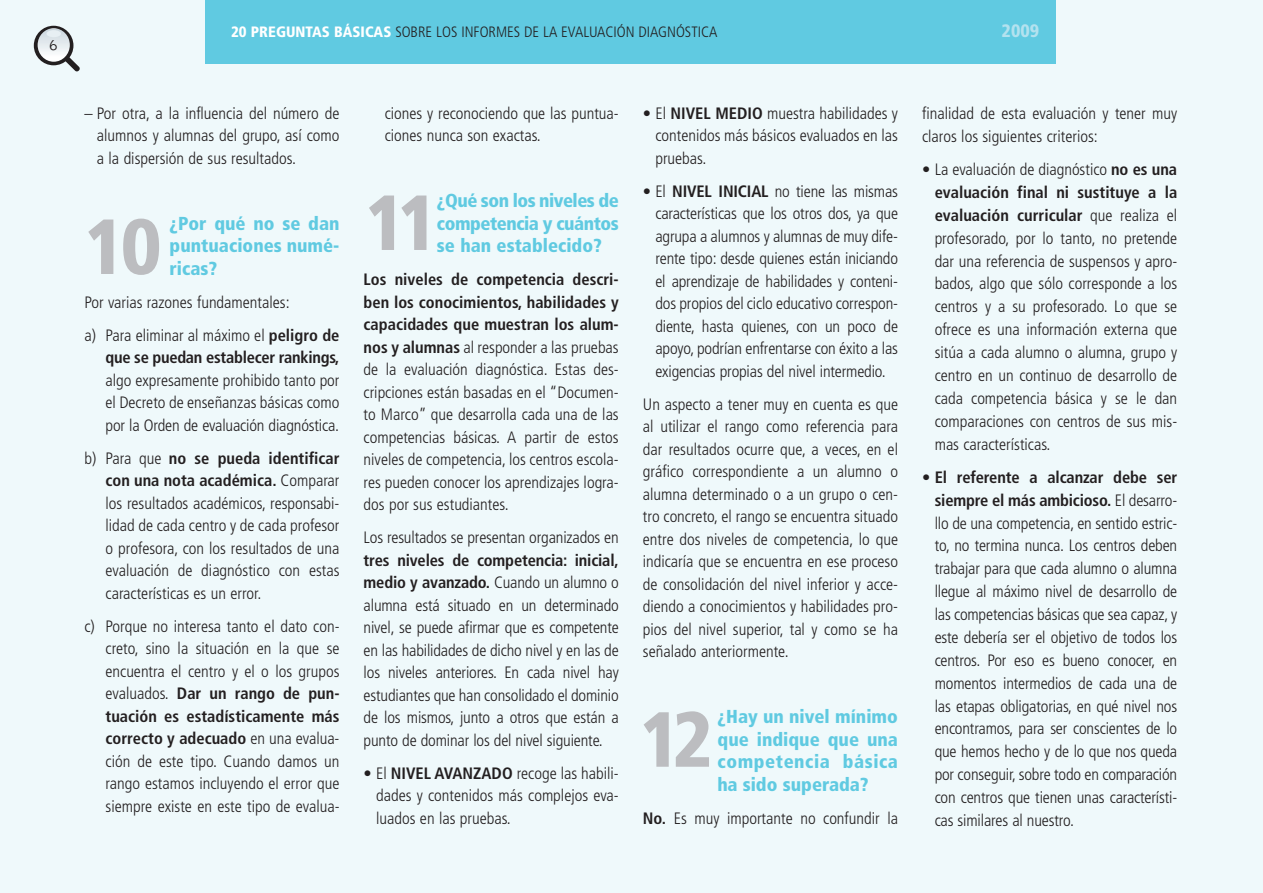
<style>
.page{position:relative;width:1263px;height:893px;background:#fff}
.page>*{position:absolute;margin:0;border:0;box-sizing:border-box;transform-origin:0 0}
.t1{font:900 condensed 78px "Frutiger";color:#bcbdc0}
.t2{font:900 condensed 18.75px/22.5px "Frutiger";color:#60cae1;text-align:justify}
.t3{font:900 condensed 18px "Frutiger";color:#b3e2ef}
.t4{font:300 condensed 16.5px/22.5px "Frutiger";color:#231f20;text-align:justify}
.t5{font:700 condensed 16.5px "Frutiger";letter-spacing:-.015em;color:#231f20}
.t6{font:300 15.75px "Bell Gothic";color:#231f20}
.t7{font:300 condensed 15px "Frutiger";color:#231f20}
.s1{font-weight:900;color:#fff}
.s2{font-weight:700}
</style>
<div class="page">
<div style="left:0;top:0;width:1262px;height:893px;background:#eff9fb"></div>
<div style="left:206px;top:0;width:850px;height:64px;background:#60cae1"></div>
<svg style="left:34px;top:26px;width:46px;height:46px"></svg>
<p class="t6" style="left:49px;top:39px;width:10px">6</p>
<p class="t7" style="left:231px;top:26px;width:488px"><span class="s1">20 PREGUNTAS BÁSICAS</span> SOBRE LOS INFORMES DE LA EVALUACIÓN DIAGNÓSTICA</p>
<p class="t3" style="left:1002px;top:24px;width:39px">2009</p>
<p class="t4" style="left:97px;top:103px;width:244px;text-indent:-13px">– Por otra, a la influencia del número de alumnos y alumnas del grupo, así como a la dispersión de sus resultados.</p>
<p class="t2" style="left:170px;top:214px;width:171px">¿Por qué no se dan puntuaciones numé&shy;ricas?</p>
<p class="t4" style="left:84px;top:287px;width:257px;line-height:33px">Por varias razones fundamentales:<br>a) Para eliminar al máximo el <span class="s2">peligro de</span></p>
<p class="t5" style="left:106px;top:351px;width:235px">que se puedan establecer rankings,</p>
<p class="t4" style="left:106px;top:370px;width:235px">algo expresamente prohibido tanto por el Decreto de enseñanzas básicas como por la Orden de evaluación diagnóstica.</p>
<p class="t4" style="left:106px;top:448px;width:235px;text-indent:-21px">b) Para que <span class="s2">no se pueda identificar con una nota académica.</span> Comparar los resultados académicos, responsabi&shy;lidad de cada centro y de cada profesor o profesora, con los resultados de una evaluación de diagnóstico con estas características es un error.</p>
<p class="t4" style="left:106px;top:616px;width:235px;text-indent:-21px">c) Porque no interesa tanto el dato con&shy;creto, sino la situación en la que se encuentra el centro y el o los grupos evaluados. <span class="s2">Dar un rango de pun&shy;tuación es estadísticamente más correcto y adecuado</span> en una evalua&shy;ción de este tipo. Cuando damos un rango estamos incluyendo el error que siempre existe en este tipo de evalua-</p>
<h1 class="t1" style="left:84px;top:215px;width:79px">10</h1>
<p class="t4" style="left:385px;top:103px;width:235px">ciones y reconociendo que las puntua&shy;ciones nunca son exactas.</p>
<p class="t2" style="left:437px;top:191px;width:183px">¿Qué son los niveles de competencia y cuántos se han establecido?</p>
<p class="t4" style="left:364px;top:270px;width:257px"><span class="s2">Los niveles de competencia descri&shy;ben los conocimientos, habilidades y capacidades que muestran los alum&shy;nos y alumnas</span> al responder a las pruebas de la evaluación diagnóstica. Estas des&shy;cripciones están basadas en el “Documen&shy;to Marco” que desarrolla cada una de las competencias básicas. A partir de estos niveles de competencia, los centros escola&shy;res pueden conocer los aprendizajes logra&shy;dos por sus estudiantes.</p>
<p class="t4" style="left:364px;top:528px;width:257px">Los resultados se presentan organizados en</p>
<p class="t4" style="left:364px;top:550px;width:257px"><span class="s2">tres niveles de competencia: inicial, medio y avanzado.</span> Cuando un alumno o alumna está situado en un determinado nivel, se puede afirmar que es competente en las habilidades de dicho nivel y en las de los niveles anteriores. En cada nivel hay estudiantes que han consolidado el dominio de los mismos, junto a otros que están a punto de dominar los del nivel siguiente.</p>
<p class="t4" style="left:376px;top:763px;width:244px;text-indent:-13px">• El <span class="s2">NIVEL AVANZADO</span> recoge las habili&shy;dades y contenidos más complejos eva&shy;luados en las pruebas.</p>
<h1 class="t1" style="left:365px;top:191px;width:74px">11</h1>
<p class="t4" style="left:655px;top:103px;width:244px;text-indent:-13px">• El <span class="s2">NIVEL MEDIO</span> muestra habilidades y contenidos más básicos evaluados en las pruebas.</p>
<p class="t4" style="left:655px;top:181px;width:244px;text-indent:-13px">• El <span class="s2">NIVEL INICIAL</span> no tiene las mismas características que los otros dos, ya que agrupa a alumnos y alumnas de muy dife&shy;rente tipo: desde quienes están iniciando el aprendizaje de habilidades y conteni&shy;dos propios del ciclo educativo correspon&shy;diente, hasta quienes, con un poco de apoyo, podrían enfrentarse con éxito a las exigencias propias del nivel intermedio.</p>
<p class="t4" style="left:643px;top:394px;width:257px">Un aspecto a tener muy en cuenta es que al utilizar el rango como referencia para dar resultados ocurre que, a veces, en el gráfico correspondiente a un alumno o alumna determinado o a un grupo o cen&shy;tro concreto, el rango se encuentra situado entre dos niveles de competencia, lo que indicaría que se encuentra en ese proceso de consolidación del nivel inferior y acce&shy;diendo a conocimientos y habilidades pro&shy;pios del nivel superior, tal y como se ha señalado anteriormente.</p>
<p class="t2" style="left:717px;top:707px;width:182px">¿Hay un nivel mínimo que indique que una competencia básica ha sido superada?</p>
<p class="t4" style="left:643px;top:808px;width:257px"><span class="s2">No.</span> Es muy importante no confundir la</p>
<h1 class="t1" style="left:640px;top:708px;width:74px">12</h1>
<p class="t4" style="left:922px;top:103px;width:257px">finalidad de esta evaluación y tener muy claros los siguientes criterios:</p>
<p class="t4" style="left:935px;top:159px;width:244px;text-indent:-13px">• La evaluación de diagnóstico <span class="s2">no es una evaluación final ni sustituye a la evaluación curricular</span> que realiza el profesorado, por lo tanto, no pretende dar una referencia de suspensos y apro&shy;bados, algo que sólo corresponde a los centros y a su profesorado. Lo que se ofrece es una información externa que sitúa a cada alumno o alumna, grupo y centro en un continuo de desarrollo de cada competencia básica y se le dan comparaciones con centros de sus mis&shy;mas características.</p>
<p class="t4" style="left:935px;top:467px;width:244px;text-indent:-13px">• <span class="s2">El referente a alcanzar debe ser siempre el más ambicioso.</span> El desarro&shy;llo de una competencia, en sentido estric&shy;to, no termina nunca. Los centros deben trabajar para que cada alumno o alumna llegue al máximo nivel de desarrollo de las competencias básicas que sea capaz, y este debería ser el objetivo de todos los centros. Por eso es bueno conocer, en momentos intermedios de cada una de las etapas obligatorias, en qué nivel nos encontramos, para ser conscientes de lo que hemos hecho y de lo que nos queda por conseguir, sobre todo en comparación con centros que tienen unas característi&shy;cas similares al nuestro.</p>
</div>
